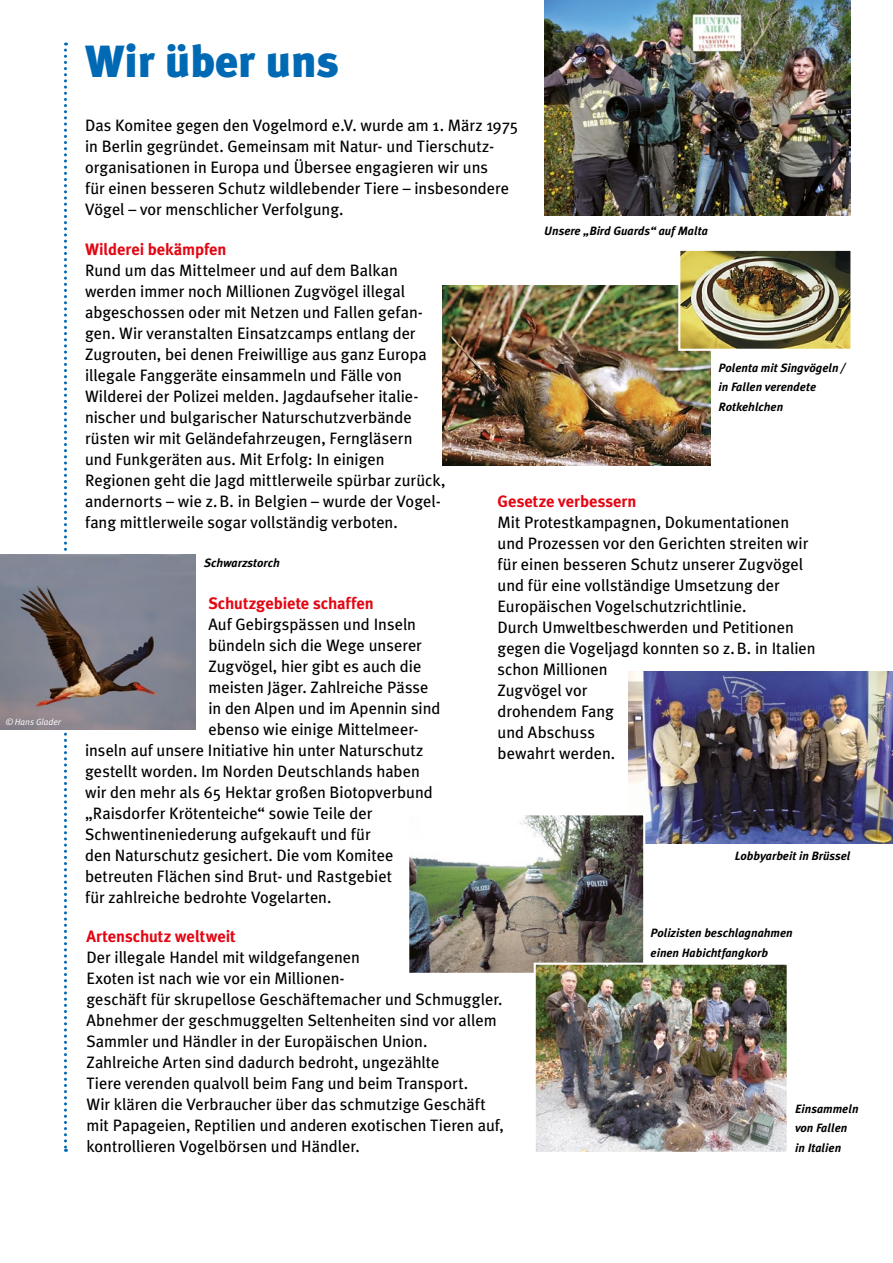
<style>
.page{position:relative;width:893px;height:1263px;background:#fff}
.page>*{position:absolute;margin:0;border:0;box-sizing:border-box;transform-origin:0 0}
.t1{font:900 45px "Meta Plus";color:#0069b4}
.t2{font:16.5px/21px "Meta Plus";color:#000}
.t3{font:700 16.5px "Meta Plus";color:#e30613}
.t4{font:italic 700 12px/19.5px "Meta Plus";color:#000}
.t5{font:italic 9px "Meta Plus Normal";color:#fff}
</style>
<div class="page">
<svg style="left:64px;top:43px;width:3px;height:1109px"></svg>
<img style="left:544px;top:0;width:306px;height:216px">
<img style="left:442px;top:285px;width:268px;height:180px">
<img style="left:677px;top:250px;width:174px;height:102px">
<img style="left:0;top:555px;width:196px;height:174px">
<img style="left:628px;top:672px;width:265px;height:172px">
<img style="left:409px;top:812px;width:237px;height:161px">
<img style="left:533px;top:961px;width:254px;height:191px">
<p class="t5" style="left:6px;top:717px;width:57px">© Hans Glader</p>
<h1 class="t1" style="left:85px;top:35px;width:255px">Wir über uns</h1>
<p class="t2" style="left:85px;top:115px;width:435px">Das Komitee gegen den Vogelmord e.V. wurde am 1. März 1975 in Berlin gegründet. Gemeinsam mit Natur- und Tierschutz&shy;organisationen in Europa und Übersee engagieren wir uns<br>für einen besseren Schutz wildlebender Tiere – insbesondere Vögel – vor menschlicher Verfolgung.</p>
<p class="t4" style="left:544px;top:221px;width:165px">Unsere „Bird Guards“ auf Malta</p>
<p class="t3" style="left:85px;top:240px;width:143px">Wilderei bekämpfen</p>
<p class="t2" style="left:85px;top:260px;width:362px">Rund um das Mittelmeer und auf dem Balkan werden immer noch Millionen Zugvögel illegal abgeschossen oder mit Netzen und Fallen gefan&shy;gen. Wir veranstalten Einsatzcamps entlang der Zugrouten, bei denen Freiwillige aus ganz Europa illegale Fanggeräte einsammeln und Fälle von Wilderei der Polizei melden. Jagdaufseher italie&shy;nischer und bulgarischer Naturschutzverbände rüsten wir mit Geländefahrzeugen, Ferngläsern<br>und Funkgeräten aus. Mit Erfolg: In einigen Regionen geht die Jagd mittlerweile spürbar zurück, andernorts – wie z.B. in Belgien – wurde der Vogel&shy;fang mittlerweile sogar vollständig verboten.</p>
<p class="t4" style="left:204px;top:553px;width:77px">Schwarzstorch</p>
<p class="t3" style="left:208px;top:594px;width:167px">Schutzgebiete schaffen</p>
<p class="t2" style="left:208px;top:614px;width:209px">Auf Gebirgspässen und Inseln</p>
<p class="t2" style="left:208px;top:635px;width:215px">bündeln sich die Wege unserer</p>
<p class="t2" style="left:208px;top:656px;width:215px">Zugvögel, hier gibt es auch die</p>
<p class="t2" style="left:208px;top:677px;width:222px">meisten Jäger. Zahlreiche Pässe</p>
<p class="t2" style="left:208px;top:698px;width:234px">in den Alpen und im Apennin sind</p>
<p class="t2" style="left:208px;top:719px;width:210px">ebenso wie einige Mittelmeer-</p>
<p class="t2" style="left:85px;top:740px;width:340px">inseln auf unsere Initiative hin unter Naturschutz</p>
<p class="t2" style="left:85px;top:761px;width:336px">gestellt worden. Im Norden Deutschlands haben</p>
<p class="t2" style="left:85px;top:782px;width:349px">wir den mehr als 65 Hektar großen Biotopverbund</p>
<p class="t2" style="left:85px;top:803px;width:289px">„Raisdorfer Krötenteiche“ sowie Teile der</p>
<p class="t2" style="left:85px;top:824px;width:287px">Schwentineniederung aufgekauft und für</p>
<p class="t2" style="left:85px;top:845px;width:310px">den Naturschutz gesichert. Die vom Komitee</p>
<p class="t2" style="left:85px;top:866px;width:309px">betreuten Flächen sind Brut- und Rastgebiet</p>
<p class="t2" style="left:85px;top:887px;width:248px">für zahlreiche bedrohte Vogelarten.</p>
<p class="t4" style="left:719px;top:358px;width:129px">Polenta mit Singvögeln/ in Fallen verendete<br>Rotkehlchen</p>
<p class="t3" style="left:497px;top:492px;width:141px">Gesetze verbessern</p>
<p class="t2" style="left:497px;top:512px;width:320px">Mit Protestkampagnen, Dokumentationen und Prozessen vor den Gerichten streiten wir für einen besseren Schutz unserer Zugvögel und für eine vollständige Umsetzung der<br>Europäischen Vogelschutzrichtlinie.<br>Durch Umweltbeschwerden und Petitionen gegen die Vogeljagd konnten so z.B. in Italien schon Millionen<br>Zugvögel vor<br>drohendem Fang<br>und Abschuss<br>bewahrt werden.</p>
<p class="t4" style="left:735px;top:846px;width:117px">Lobbyarbeit in Brüssel</p>
<p class="t3" style="left:86px;top:926px;width:151px">Artenschutz weltweit</p>
<p class="t2" style="left:86px;top:946px;width:419px">Der illegale Handel mit wildgefangenen<br>Exoten ist nach wie vor ein Millionen-<br>geschäft für skrupellose Geschäftemacher und Schmuggler.<br>Abnehmer der geschmuggelten Seltenheiten sind vor allem Sammler und Händler in der Europäischen Union.<br>Zahlreiche Arten sind dadurch bedroht, ungezählte<br>Tiere verenden qualvoll beim Fang und beim Transport.<br>Wir klären die Verbraucher über das schmutzige Geschäft mit Papageien, Reptilien und anderen exotischen Tieren auf, kontrollieren Vogelbörsen und Händler.</p>
<p class="t4" style="left:651px;top:923px;width:144px">Polizisten beschlagnahmen einen Habichtfangkorb</p>
<p class="t4" style="left:795px;top:1099px;width:65px">Einsammeln von Fallen in Italien</p>
</div>
